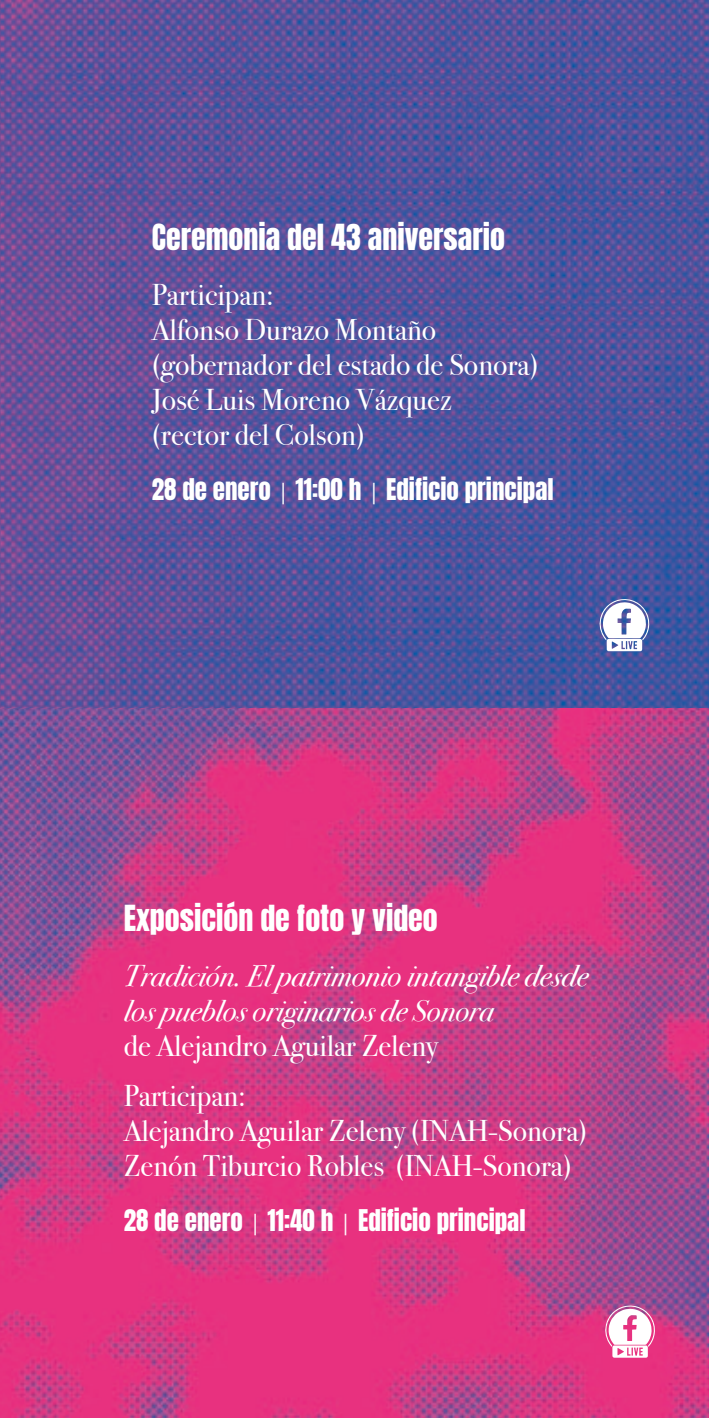
<style>
.page{position:relative;width:709px;height:1418px;background:#fff}
.page>*{position:absolute;margin:0;border:0;box-sizing:border-box;transform-origin:0 0}
.t1{font:30px/35px "Bodoni Svty Two ITCTT";color:#fff}
.t2{font:italic 30px/35px "Bodoni Svty Two ITCTT";color:#fff}
.t3{font:30px "Anton";color:#fff}
.t4{font:25px "Anton";color:#fff}
.s1{font-family:"Bodoni Svty Two ITCTT"}
</style>
<div class="page">
<img style="left:0;top:0;width:709px;height:709px">
<svg style="left:598px;top:598px;width:52px;height:53px"></svg>
<img style="left:0;top:709px;width:709px;height:708px">
<svg style="left:604px;top:1304px;width:52px;height:53px"></svg>
<p class="t3" style="left:152px;top:222px;width:355px">Ceremonia del 43 aniversario</p>
<p class="t1" style="left:152px;top:274px;width:388px">Participan:<br>Alfonso Durazo Montaño (gobernador del estado de Sonora)<br>José Luis Moreno Vázquez<br>(rector del Colson)</p>
<p class="t4" style="left:152px;top:477px;width:403px">28 de enero <span class="s1">|</span> 11:00 h <span class="s1">|</span> Edificio principal</p>
<p class="t3" style="left:124px;top:903px;width:315px">Exposición de foto y video</p>
<p class="t2" style="left:124px;top:956px;width:466px">Tradición. El patrimonio intangible desde los pueblos originarios de Sonora</p>
<p class="t1" style="left:124px;top:1017px;width:316px;line-height:50px">de Alejandro Aguilar Zeleny<br>Participan:</p>
<p class="t1" style="left:124px;top:1110px;width:465px">Alejandro Aguilar Zeleny (INAH-Sonora)<br>Zenón Tiburcio Robles (INAH-Sonora)</p>
<p class="t4" style="left:124px;top:1208px;width:403px">28 de enero <span class="s1">|</span> 11:40 h <span class="s1">|</span> Edificio principal</p>
</div>
